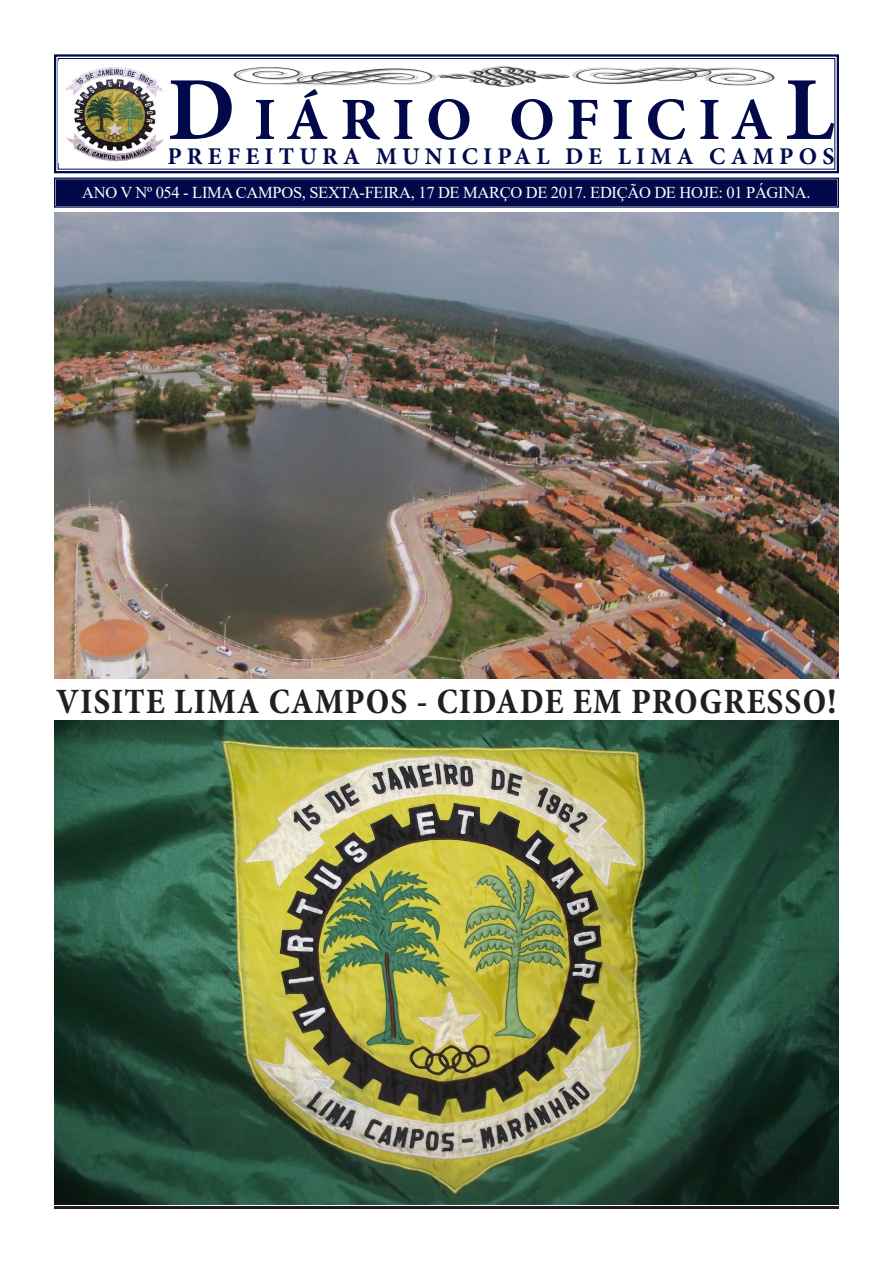
<style>
.page{position:relative;width:893px;height:1263px;background:#fff}
.page>*{position:absolute;margin:0;border:0;box-sizing:border-box;transform-origin:0 0}
.t1{font:700 60px "Minion Pro";letter-spacing:.19em;color:#01094a}
.t2{font:700 condensed 36px "Minion Pro";letter-spacing:.03em;color:#231f20}
.t3{font:700 24px "Minion Pro";letter-spacing:.215em;color:#01094a}
.t4{font:16.5px "Times New Roman";letter-spacing:-.02em;color:#fff}
.s1{font-size:90px}
</style>
<div class="page">
<svg style="left:54px;top:54px;width:785px;height:120px"></svg>
<div style="left:58px;top:58px;width:777px;height:112px;border:1px solid #01094a"></div>
<svg style="left:54px;top:177px;width:785px;height:31px;background:#111855"></svg>
<div style="left:56px;top:179px;width:781px;height:27px;border:1px solid #01094a"></div>
<div style="left:57px;top:181px;width:779px;height:23px;border:1px solid #01094a"></div>
<hr style="left:54px;top:1206px;width:785px;height:3px;background:#231f20">
<img style="left:58px;top:62px;width:111px;height:101px">
<img style="left:230px;top:66px;width:550px;height:21px">
<img style="left:54px;top:721px;width:785px;height:483px">
<img style="left:54px;top:213px;width:785px;height:465px">
<p class="t1" style="left:167px;top:77px;width:669px"><span class="s1">D</span>IÁRIO OFICIA<span class="s1">L</span></p>
<p class="t3" style="left:168px;top:140px;width:668px">PREFEITURA MUNICIPAL DE LIMA CAMPOS</p>
<p class="t4" style="left:82px;top:181px;width:730px">ANO V Nº 054 - LIMA CAMPOS, SEXTA-FEIRA, 17 DE MARÇO DE 2017. EDIÇÃO DE HOJE: 01 PÁGINA.</p>
<p class="t2" style="left:56px;top:677px;width:782px">VISITE LIMA CAMPOS - CIDADE EM PROGRESSO!</p>
</div>
